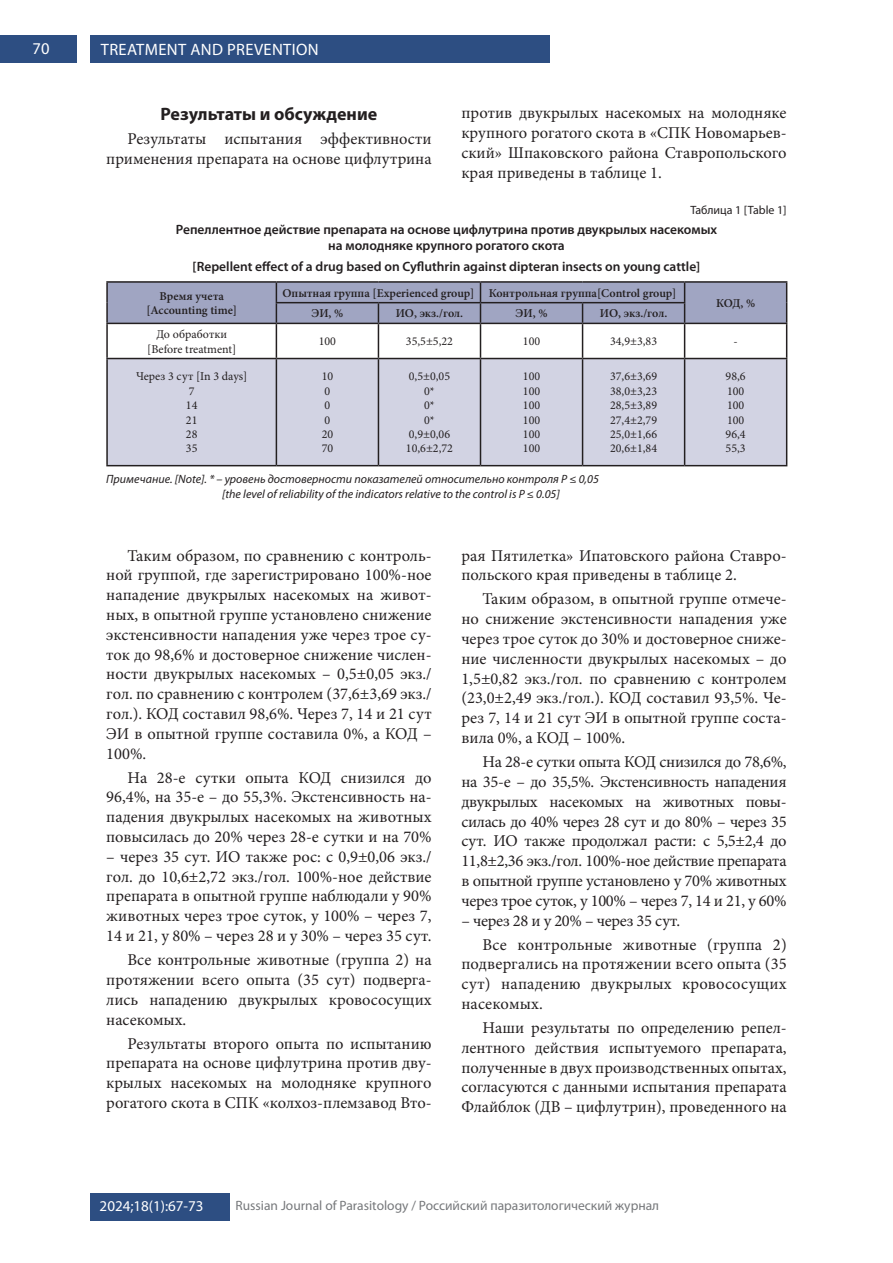
<style>
.page{position:relative;width:893px;height:1263px;background:#fff}
.page>*{position:absolute;margin:0;border:0;box-sizing:border-box;transform-origin:0 0}
.t1{font:700 18px "Myriad Pro";color:#231f20}
.t2{font:16.5px/19.8px "Minion Pro";color:#231f20;text-align:justify}
.t3{font:16.5px "Myriad Pro";letter-spacing:.02em;color:#fff}
.t4{font:15px "Myriad Pro";color:#fff}
.t5{font:600 13.5px/16.2px "Myriad Pro";color:#231f20;text-align:center}
.t6{font:13.5px "Myriad Pro";color:#76787b}
.t7{font:12px/14.4px "Minion Pro";color:#231f20;text-align:center}
.t8{font:italic 12px/14.4px "Myriad Pro";color:#231f20}
.t9{font:600 12px/14.4px "Minion Pro";color:#231f20;text-align:center}
.t10{font:12px "Myriad Pro";color:#231f20}
</style>
<div class="page">
<div style="left:0;top:36px;width:77px;height:27px;background:#2d4e82"></div>
<div style="left:90px;top:36px;width:460px;height:27px;background:#2d4e82"></div>
<div style="left:90px;top:1193px;width:140px;height:28px;background:#2d4e82"></div>
<div style="left:108px;top:359px;width:678px;height:106px;background:#d2d3e3"></div>
<hr style="left:106px;top:281px;width:170px;height:2px;background:#231f20">
<hr style="left:106px;top:283px;width:2px;height:20px;background:#231f20">
<hr style="left:276px;top:281px;width:102px;height:2px;background:#231f20">
<hr style="left:378px;top:281px;width:102px;height:2px;background:#231f20">
<hr style="left:480px;top:281px;width:103px;height:2px;background:#231f20">
<hr style="left:583px;top:281px;width:102px;height:2px;background:#231f20">
<hr style="left:685px;top:281px;width:102px;height:2px;background:#231f20">
<hr style="left:106px;top:303px;width:2px;height:20px;background:#231f20">
<svg style="left:107px;top:282px;width:680px;height:41px;background:#989db8"></svg>
<hr style="left:106px;top:323px;width:170px;height:1px;background:#231f20">
<hr style="left:106px;top:324px;width:2px;height:34px;background:#231f20">
<hr style="left:276px;top:323px;width:102px;height:1px;background:#231f20">
<hr style="left:276px;top:324px;width:1px;height:34px;background:#231f20">
<hr style="left:378px;top:323px;width:102px;height:1px;background:#231f20">
<hr style="left:378px;top:324px;width:1px;height:34px;background:#231f20">
<hr style="left:480px;top:323px;width:103px;height:1px;background:#231f20">
<hr style="left:480px;top:324px;width:1px;height:34px;background:#231f20">
<hr style="left:583px;top:323px;width:102px;height:1px;background:#231f20">
<hr style="left:582px;top:324px;width:1px;height:34px;background:#231f20">
<hr style="left:685px;top:323px;width:102px;height:1px;background:#231f20">
<hr style="left:684px;top:324px;width:1px;height:34px;background:#231f20">
<hr style="left:786px;top:324px;width:1px;height:34px;background:#231f20">
<hr style="left:106px;top:358px;width:170px;height:1px;background:#231f20">
<hr style="left:106px;top:359px;width:2px;height:106px;background:#231f20">
<hr style="left:276px;top:358px;width:102px;height:1px;background:#231f20">
<hr style="left:276px;top:359px;width:1px;height:106px;background:#231f20">
<hr style="left:378px;top:358px;width:102px;height:1px;background:#231f20">
<hr style="left:378px;top:359px;width:1px;height:106px;background:#231f20">
<hr style="left:480px;top:358px;width:103px;height:1px;background:#231f20">
<hr style="left:480px;top:359px;width:1px;height:106px;background:#231f20">
<hr style="left:583px;top:358px;width:102px;height:1px;background:#231f20">
<hr style="left:582px;top:359px;width:1px;height:106px;background:#231f20">
<hr style="left:685px;top:358px;width:102px;height:1px;background:#231f20">
<hr style="left:684px;top:359px;width:1px;height:106px;background:#231f20">
<hr style="left:786px;top:359px;width:1px;height:106px;background:#231f20">
<hr style="left:106px;top:465px;width:170px;height:1px;background:#231f20">
<hr style="left:276px;top:465px;width:102px;height:1px;background:#231f20">
<hr style="left:378px;top:465px;width:102px;height:1px;background:#231f20">
<hr style="left:480px;top:465px;width:103px;height:1px;background:#231f20">
<hr style="left:583px;top:465px;width:102px;height:1px;background:#231f20">
<hr style="left:685px;top:465px;width:102px;height:1px;background:#231f20">
<p class="t3" style="left:33px;top:39px;width:18px">70</p>
<p class="t3" style="left:101px;top:39px;width:219px">TREATMENT AND PREVENTION</p>
<p class="t1" style="left:161px;top:102px;width:218px">Результаты и обсуждение</p>
<p class="t2" style="left:106px;top:129px;width:327px;text-align:right">Результаты испытания эффективности применения препарата на основе цифлутрина</p>
<p class="t2" style="left:461px;top:103px;width:327px">против двукрылых насекомых на молодняке крупного рогатого скота в «СПК Новомарьев&shy;ский» Шпаковского района Ставропольского края приведены в таблице 1.</p>
<p class="t10" style="left:690px;top:202px;width:98px">Таблица 1 [Table 1]</p>
<p class="t5" style="left:176px;top:221px;width:543px">Репеллентное действие препарата на основе цифлутрина против двукрылых насекомых на молодняке крупного рогатого скота</p>
<p class="t5" style="left:193px;top:258px;width:509px">[Repellent effect of a drug based on Cyfluthrin against dipteran insects on young cattle]</p>
<p class="t9" style="left:146px;top:289px;width:92px">Время учета [Accounting time]</p>
<p class="t9" style="left:282px;top:286px;width:396px">Опытная группа [Experienced group] Контрольная группа[Control group]</p>
<p class="t9" style="left:716px;top:296px;width:41px">КОД, %</p>
<p class="t9" style="left:311px;top:306px;width:33px">ЭИ, %</p>
<p class="t9" style="left:396px;top:306px;width:69px">ИО, экз./гол.</p>
<p class="t9" style="left:516px;top:306px;width:33px">ЭИ, %</p>
<p class="t9" style="left:600px;top:306px;width:69px">ИО, экз./гол.</p>
<p class="t7" style="left:147px;top:327px;width:91px">До обработки [Before treatment]</p>
<p class="t7" style="left:319px;top:334px;width:19px">100</p>
<p class="t7" style="left:406px;top:334px;width:48px">35,5±5,22</p>
<p class="t7" style="left:523px;top:334px;width:19px">100</p>
<p class="t7" style="left:610px;top:334px;width:48px">34,9±3,83</p>
<p class="t7" style="left:733px;top:334px;width:6px">-</p>
<p class="t7" style="left:136px;top:369px;width:113px">Через 3 сут [In 3 days]<br>7<br>14<br>21<br>28<br>35</p>
<p class="t7" style="left:322px;top:369px;width:13px;text-align:left">10<br>0<br>0<br>0<br>20<br>70</p>
<p class="t7" style="left:406px;top:369px;width:48px">0,5±0,05<br>0*<br>0*<br>0*<br>0,9±0,06<br>10,6±2,72</p>
<p class="t7" style="left:523px;top:369px;width:19px;text-align:justify">100<br>100<br>100<br>100<br>100<br>100</p>
<p class="t7" style="left:610px;top:369px;width:48px;text-align:justify">37,6±3,69<br>38,0±3,23<br>28,5±3,89<br>27,4±2,79<br>25,0±1,66<br>20,6±1,84</p>
<p class="t7" style="left:726px;top:369px;width:22px;text-align:justify">98,6<br>100<br>100<br>100<br>96,4<br>55,3</p>
<p class="t8" style="left:222px;top:472px;width:378px;text-indent:-116px">Примечание. [Note]. * – уровень достоверности показателей относительно контроля Р ≤ 0,05 [the level of reliability of the indicators relative to the control is P ≤ 0.05]</p>
<p class="t2" style="left:106px;top:545px;width:327px;text-indent:21px">Таким образом, по сравнению с контроль&shy;ной группой, где зарегистрировано 100%-ное нападение двукрылых насекомых на живот&shy;ных, в опытной группе установлено снижение экстенсивности нападения уже через трое су&shy;ток до 98,6% и достоверное снижение числен&shy;ности двукрылых насекомых – 0,5±0,05 экз./ гол. по сравнению с контролем (37,6±3,69 экз./ гол.). КОД составил 98,6%. Через 7, 14 и 21 сут ЭИ в опытной группе составила 0%, а КОД – 100%.</p>
<p class="t2" style="left:106px;top:767px;width:327px;text-indent:21px">На 28-е сутки опыта КОД снизился до 96,4%, на 35-е – до 55,3%. Экстенсивность на&shy;падения двукрылых насекомых на животных повысилась до 20% через 28-е сутки и на 70%</p>
<p class="t2" style="left:106px;top:847px;width:327px">– через 35 сут. ИО также рос: с 0,9±0,06 экз./ гол. до 10,6±2,72 экз./гол. 100%-ное действие препарата в опытной группе наблюдали у 90% животных через трое суток, у 100% – через 7, 14 и 21, у 80% – через 28 и у 30% – через 35 сут.</p>
<p class="t2" style="left:106px;top:950px;width:327px;text-indent:21px">Все контрольные животные (группа 2) на протяжении всего опыта (35 сут) подверга&shy;лись нападению двукрылых кровососущих насекомых.</p>
<p class="t2" style="left:106px;top:1033px;width:327px;text-indent:21px">Результаты второго опыта по испытанию препарата на основе цифлутрина против дву&shy;крылых насекомых на молодняке крупного рогатого скота в СПК «колхоз-племзавод Вто-</p>
<p class="t2" style="left:461px;top:545px;width:327px">рая Пятилетка» Ипатовского района Ставро&shy;польского края приведены в таблице 2.</p>
<p class="t2" style="left:461px;top:589px;width:327px;text-indent:21px">Таким образом, в опытной группе отмече&shy;но снижение экстенсивности нападения уже через трое суток до 30% и достоверное сниже&shy;ние численности двукрылых насекомых – до 1,5±0,82 экз./гол. по сравнению с контролем (23,0±2,49 экз./гол.). КОД составил 93,5%. Че&shy;рез 7, 14 и 21 сут ЭИ в опытной группе соста&shy;вила 0%, а КОД – 100%.</p>
<p class="t2" style="left:461px;top:752px;width:327px;text-indent:21px">На 28-е сутки опыта КОД снизился до 78,6%, на 35-е – до 35,5%. Экстенсивность нападения двукрылых насекомых на животных повы&shy;силась до 40% через 28 сут и до 80% – через 35 сут. ИО также продолжал расти: с 5,5±2,4 до 11,8±2,36 экз./гол. 100%-ное действие препарата в опытной группе установлено у 70% животных через трое суток, у 100% – через 7, 14 и 21, у 60%</p>
<p class="t2" style="left:483px;top:908px;width:306px;line-height:24px;text-indent:-21px">– через 28 и у 20% – через 35 сут.<br>Все контрольные животные (группа 2)</p>
<p class="t2" style="left:461px;top:954px;width:327px">подвергались на протяжении всего опыта (35 сут) нападению двукрылых кровососущих насекомых.</p>
<p class="t2" style="left:461px;top:1018px;width:327px;text-indent:21px">Наши результаты по определению репел&shy;лентного действия испытуемого препарата, полученные в двух производственных опытах, согласуются с данными испытания препарата Флайблок (ДВ – цифлутрин), проведенного на</p>
<p class="t4" style="left:100px;top:1196px;width:105px">2024;18(1):67-73</p>
<p class="t6" style="left:236px;top:1197px;width:425px">Russian Journal of Parasitology / Российский паразитологический журнал</p>
</div>
